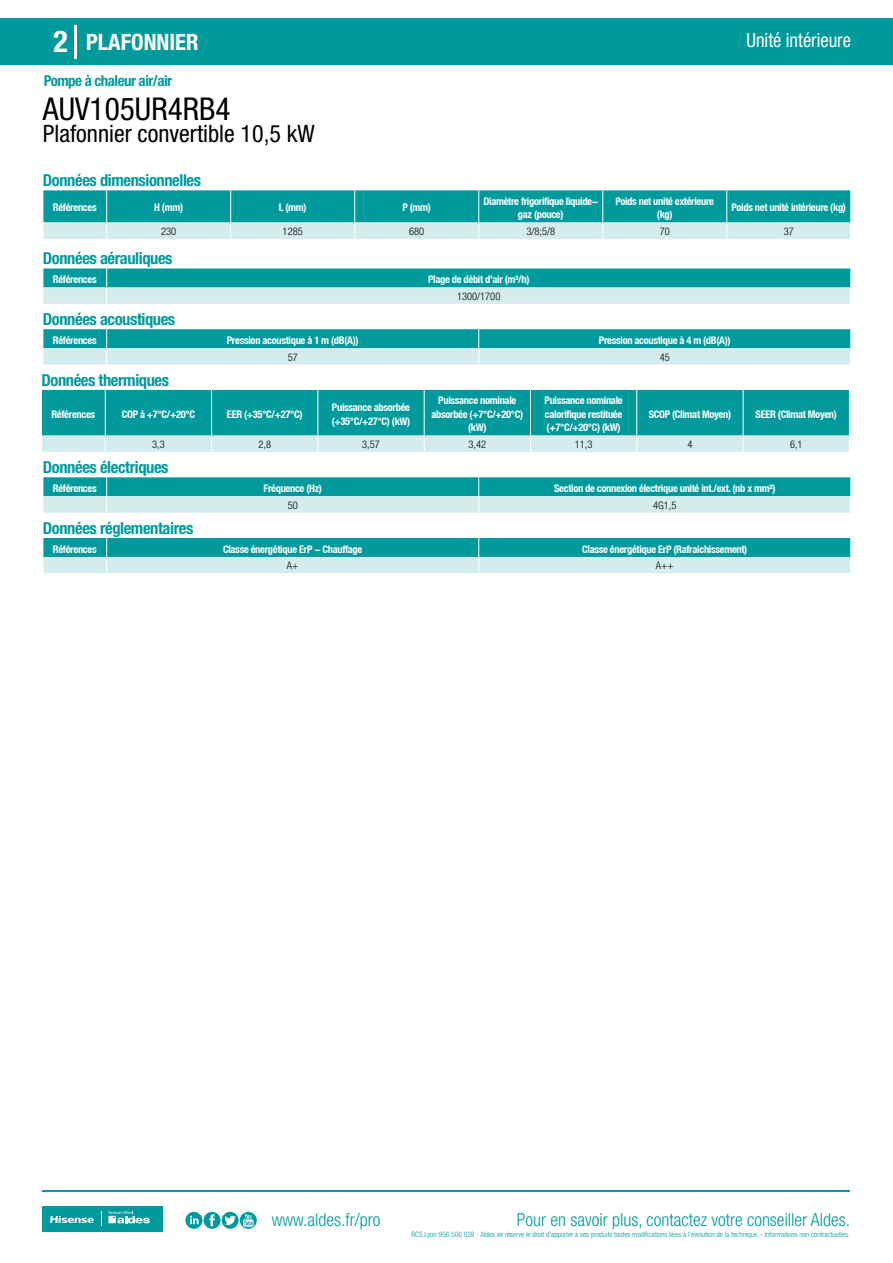
<style>
.page{position:relative;width:893px;height:1263px;background:#fff}
.page>*{position:absolute;margin:0;border:0;box-sizing:border-box;transform-origin:0 0}
.t1{font:condensed 31.5px "Helvetica Neue LT Std";color:#000}
.t2{font:700 condensed 30px "Helvetica Neue LT Std";color:#fff}
.t3{font:condensed 24px "Helvetica Neue LT Std";color:#000}
.t4{font:700 condensed 22.5px "Helvetica Neue LT Std";color:#fff}
.t5{font:condensed 19.5px "Helvetica Neue LT Std";color:#fff;scale:.95 1}
.t6{font:300 condensed 18px "Helvetica Neue LT Std";color:#009a9d}
.t7{font:700 condensed 16.5px "Helvetica Neue LT Std";letter-spacing:-.025em;color:#009a9d}
.t8{font:700 condensed 15px "Helvetica Neue LT Std";letter-spacing:-.035em;color:#009a9d}
.t9{font:700 condensed 10.5px/13.5px "Helvetica Neue";letter-spacing:-.03em;color:#fff;text-align:center}
.t10{font:300 condensed 10.5px "Helvetica Neue";color:#000}
.t11{font:300 condensed 7.5px "Helvetica Neue LT Std";color:#009a9d}
</style>
<div class="page">
<svg style="left:185px;top:1212px;width:72px;height:17px"></svg>
<div style="left:43px;top:1206px;width:120px;height:25px;background:#009a9d"></div>
<svg style="left:101px;top:1211px;width:1px;height:15px"></svg>
<svg style="left:108px;top:1211px;width:42px;height:12px"></svg>
<svg style="left:50px;top:1216px;width:44px;height:7px"></svg>
<div style="left:0;top:18px;width:893px;height:46px;background:#009a9d"></div>
<hr style="left:74px;top:25px;width:2px;height:33px;background:#fff">
<hr style="left:43px;top:1190px;width:807px;height:1px;background:#009a9d">
<svg style="left:43px;top:190px;width:808px;height:49px;background:#4cb7b9"></svg>
<svg style="left:43px;top:268px;width:808px;height:36px;background:#67c2c4"></svg>
<svg style="left:43px;top:329px;width:808px;height:36px;background:#67c1c3"></svg>
<svg style="left:41px;top:390px;width:809px;height:62px;background:#3bb1b3"></svg>
<svg style="left:43px;top:477px;width:808px;height:36px;background:#67c1c3"></svg>
<svg style="left:43px;top:538px;width:808px;height:36px;background:#66c1c3"></svg>
<h2 class="t2" style="left:54px;top:24px;width:16px">2</h2>
<h3 class="t4" style="left:86px;top:28px;width:114px">PLAFONNIER</h3>
<h3 class="t5" style="left:746px;top:29px;width:112px">Unité intérieure</h3>
<h3 class="t8" style="left:44px;top:71px;width:130px">Pompe à chaleur air/air</h3>
<h1 class="t1" style="left:43px;top:91px;width:189px">AUV105UR4RB4</h1>
<h3 class="t3" style="left:43px;top:120px;width:273px">Plafonnier convertible 10,5 kW</h3>
<h3 class="t7" style="left:43px;top:170px;width:160px">Données dimensionnelles</h3>
<p class="t9" style="left:53px;top:201px;width:45px">Références</p>
<p class="t9" style="left:154px;top:201px;width:30px">H (mm)</p>
<p class="t9" style="left:279px;top:201px;width:29px">L (mm)</p>
<p class="t9" style="left:402px;top:201px;width:30px">P (mm)</p>
<p class="t9" style="left:483px;top:194px;width:116px">Diamètre frigorifique liquide&shy;gaz (pouce)</p>
<p class="t9" style="left:615px;top:194px;width:100px">Poids net unité extérieure (kg)</p>
<p class="t9" style="left:732px;top:201px;width:116px">Poids net unité intérieure (kg)</p>
<p class="t10" style="left:161px;top:225px;width:17px">230</p>
<p class="t10" style="left:283px;top:225px;width:22px">1285</p>
<p class="t10" style="left:409px;top:225px;width:17px">680</p>
<p class="t10" style="left:526px;top:225px;width:30px">3/8;5/8</p>
<p class="t10" style="left:660px;top:225px;width:12px">70</p>
<p class="t10" style="left:784px;top:225px;width:12px">37</p>
<h3 class="t7" style="left:43px;top:248px;width:131px">Données aérauliques</h3>
<p class="t9" style="left:53px;top:272px;width:45px">Références</p>
<p class="t9" style="left:428px;top:272px;width:103px">Plage de débit d’air (m³/h)</p>
<p class="t10" style="left:457px;top:290px;width:45px">1300/1700</p>
<h3 class="t7" style="left:43px;top:309px;width:134px">Données acoustiques</h3>
<p class="t9" style="left:53px;top:333px;width:45px">Références</p>
<p class="t9" style="left:227px;top:333px;width:133px">Pression acoustique à 1 m (dB(A))</p>
<p class="t9" style="left:599px;top:333px;width:133px">Pression acoustique à 4 m (dB(A))</p>
<p class="t10" style="left:288px;top:351px;width:12px">57</p>
<p class="t10" style="left:660px;top:351px;width:12px">45</p>
<h3 class="t7" style="left:41px;top:370px;width:129px">Données thermiques</h3>
<p class="t9" style="left:51px;top:407px;width:45px">Références</p>
<p class="t9" style="left:122px;top:407px;width:75px">COP à +7°C/+20°C</p>
<p class="t9" style="left:227px;top:407px;width:77px">EER (+35°C/+27°C)</p>
<p class="t9" style="left:332px;top:400px;width:80px;text-align:left">Puissance absorbée (+35°C/+27°C) (kW)</p>
<p class="t9" style="left:431px;top:394px;width:93px">Puissance nominale absorbée (+7°C/+20°C) (kW)</p>
<p class="t9" style="left:545px;top:394px;width:80px;text-align:justify">Puissance nominale calorifique restituée (+7°C/+20°C) (kW)</p>
<p class="t9" style="left:649px;top:407px;width:84px">SCOP (Climat Moyen)</p>
<p class="t9" style="left:756px;top:407px;width:83px">SEER (Climat Moyen)</p>
<p class="t10" style="left:152px;top:438px;width:14px">3,3</p>
<p class="t10" style="left:258px;top:438px;width:14px">2,8</p>
<p class="t10" style="left:362px;top:438px;width:19px">3,57</p>
<p class="t10" style="left:469px;top:438px;width:19px">3,42</p>
<p class="t10" style="left:575px;top:438px;width:19px">11,3</p>
<p class="t10" style="left:687px;top:438px;width:7px">4</p>
<p class="t10" style="left:790px;top:438px;width:14px">6,1</p>
<h3 class="t7" style="left:43px;top:457px;width:127px">Données électriques</h3>
<p class="t9" style="left:53px;top:481px;width:45px">Références</p>
<p class="t9" style="left:263px;top:481px;width:60px">Fréquence (Hz)</p>
<p class="t9" style="left:554px;top:481px;width:223px">Section de connexion électrique unité int./ext. (nb x mm²)</p>
<p class="t10" style="left:288px;top:499px;width:12px">50</p>
<p class="t10" style="left:653px;top:499px;width:25px">4G1,5</p>
<h3 class="t7" style="left:43px;top:518px;width:152px">Données réglementaires</h3>
<p class="t9" style="left:53px;top:542px;width:45px">Références</p>
<p class="t9" style="left:223px;top:542px;width:141px">Classe énergétique ErP - Chauffage</p>
<p class="t9" style="left:582px;top:542px;width:167px">Classe énergétique ErP (Rafraichissement)</p>
<p class="t10" style="left:287px;top:560px;width:13px">A+</p>
<p class="t10" style="left:656px;top:560px;width:19px">A++</p>
<h3 class="t6" style="left:272px;top:1209px;width:110px">www.aldes.fr/pro</h3>
<h3 class="t6" style="left:517px;top:1209px;width:335px">Pour en savoir plus, contactez votre conseiller Aldes.</h3>
<p class="t11" style="left:411px;top:1230px;width:440px">RCS Lyon 956 506 828 - Aldes se réserve le droit d’apporter à ses produits toutes modifications liées à l’évolution de la technique. - Informations non contractuelles.</p>
</div>
